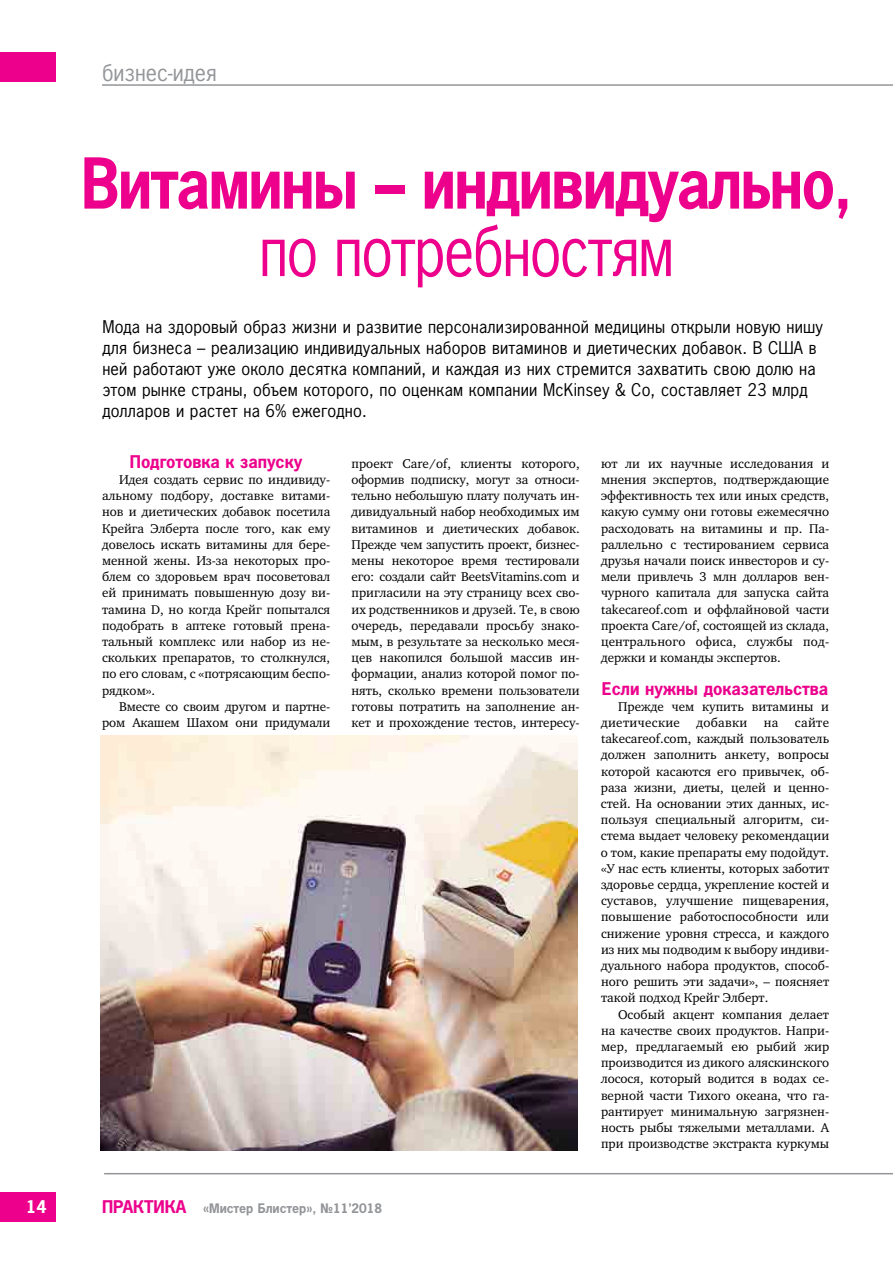
<style>
.page{position:relative;width:893px;height:1263px;background:#fff}
.page>*{position:absolute;margin:0;border:0;box-sizing:border-box;transform-origin:0 0}
.t1{font:700 72px "Paper Gothic";letter-spacing:-.025em;color:#ec008c;scale:.9 1}
.t2{font:72px "Paper Gothic";letter-spacing:-.025em;color:#ec008c;scale:.9 1}
.t3{font:24px "Paper Gothic";color:#939598}
.t4{font:18px/21px "Paper Gothic";letter-spacing:.01em;color:#000}
.t5{font:700 18px "Paper Gothic";color:#ec008c}
.t6{font:700 18px "Paper Gothic";color:#fff}
.t7{font:700 13.5px "Paper Gothic";color:#939598}
.t8{font:13.05px/16.2px "Charter C";color:#000;text-align:justify}
.t9{font:13.05px "Charter C";letter-spacing:.025em;color:#000}
.s1{font-size:18px;color:#ec008c}
</style>
<div class="page">
<hr style="left:102px;top:84px;width:791px;height:2px;background:#939598">
<div style="left:0;top:52px;width:55px;height:30px;background:#ec008c"></div>
<div style="left:0;top:1192px;width:55px;height:30px;background:#ec008c"></div>
<hr style="left:104px;top:1173px;width:789px;height:1px;background:#939598">
<img style="left:101px;top:736px;width:477px;height:414px">
<h3 class="t6" style="left:26px;top:1197px;width:22px">14</h3>
<h2 class="t3" style="left:102px;top:59px;width:116px">бизнес-идея</h2>
<h1 class="t1" style="left:81px;top:143px;width:858px">Витамины – индивидуально,</h1>
<h1 class="t2" style="left:259px;top:210px;width:463px">по потребностям</h1>
<p class="t4" style="left:102px;top:316px;width:722px">Мода на здоровый образ жизни и развитие персонализированной медицины открыли новую нишу для бизнеса – реализацию индивидуальных наборов витаминов и диетических добавок. В США в ней работают уже около десятка компаний, и каждая из них стремится захватить свою долю на этом рынке страны, объем которого, по оценкам компании McKinsey &amp; Co, составляет 23 млрд долларов и растет на 6% ежегодно.</p>
<h3 class="t5" style="left:130px;top:451px;width:174px">Подготовка к запуску</h3>
<p class="t8" style="left:102px;top:472px;width:230px;text-indent:17px">Идея создать сервис по индивиду&shy;альному подбору, доставке витами&shy;нов и диетических добавок посетила Крейга Элберта после того, как ему довелось искать витамины для бере&shy;менной жены. Из-за некоторых про&shy;блем со здоровьем врач посоветовал ей принимать повышенную дозу ви&shy;тамина D, но когда Крейг попытался подобрать в аптеке готовый прена&shy;тальный комплекс или набор из не&shy;скольких препаратов, то столкнулся, по его словам, с «потрясающим беспо&shy;рядком».</p>
<p class="t8" style="left:102px;top:698px;width:230px;text-align:right">Вместе со своим другом и партне&shy;ром Акашем Шахом они придумали</p>
<p class="t8" style="left:351px;top:455px;width:230px">проект Care/of, клиенты которого, оформив подписку, могут за относи&shy;тельно небольшую плату получать ин&shy;дивидуальный набор необходимых им витаминов и диетических добавок.<br>Прежде чем запустить проект, бизнес&shy;мены некоторое время тестировали его: создали сайт BeetsVitamins.com и пригласили на эту страницу всех сво&shy;их родственников и друзей. Те, в свою очередь, передавали просьбу знако&shy;мым, в результате за несколько меся&shy;цев накопился большой массив ин&shy;формации, анализ которой помог по&shy;нять, сколько времени пользователи готовы потратить на заполнение ан&shy;кет и прохождение тестов, интересу-</p>
<p class="t8" style="left:601px;top:455px;width:230px">ют ли их научные исследования и мнения экспертов, подтверждающие эффективность тех или иных средств, какую сумму они готовы ежемесячно расходовать на витамины и пр. Па&shy;раллельно с тестированием сервиса друзья начали поиск инвесторов и су&shy;мели привлечь 3 млн долларов вен&shy;чурного капитала для запуска сайта takecareof.com и оффлайновой части проекта Care/of, состоящей из склада, центрального офиса, службы под&shy;держки и команды экспертов.</p>
<h3 class="t5" style="left:602px;top:678px;width:228px">Если нужны доказательства</h3>
<p class="t8" style="left:601px;top:698px;width:230px;text-indent:17px">Прежде чем купить витамины и диетические</p>
<p class="t9" style="left:696px;top:715px;width:53px">добавки</p>
<p class="t8" style="left:764px;top:715px;width:16px">на</p>
<p class="t8" style="left:601px;top:715px;width:230px;text-indent:194px">сайте takecareof.com, каждый пользователь должен заполнить анкету, вопросы которой касаются его привычек, об&shy;раза жизни, диеты, целей и ценно&shy;стей. На основании этих данных, ис&shy;пользуя специальный алгоритм, си&shy;стема выдает человеку рекомендации о том, какие препараты ему подойдут. «У нас есть клиенты, которых заботит здоровье сердца, укрепление костей и суставов, улучшение пищеварения, повышение работоспособности или снижение уровня стресса, и каждого из них мы подводим к выбору индиви&shy;дуального набора продуктов, способ&shy;ного решить эти задачи», – поясняет такой подход Крейг Элберт.</p>
<p class="t8" style="left:601px;top:1006px;width:230px;text-indent:17px">Особый акцент компания делает на качестве своих продуктов. Напри&shy;мер, предлагаемый ею рыбий жир производится из дикого аляскинского лосося, который водится в водах се&shy;верной части Тихого океана, что га&shy;рантирует минимальную загрязнен&shy;ность рыбы тяжелыми металлами. А при производстве экстракта куркумы</p>
<p class="t7" style="left:102px;top:1201px;width:282px"><span class="s1">ПРАКТИКА</span> «Мистер Блистер», №11’2018</p>
</div>
